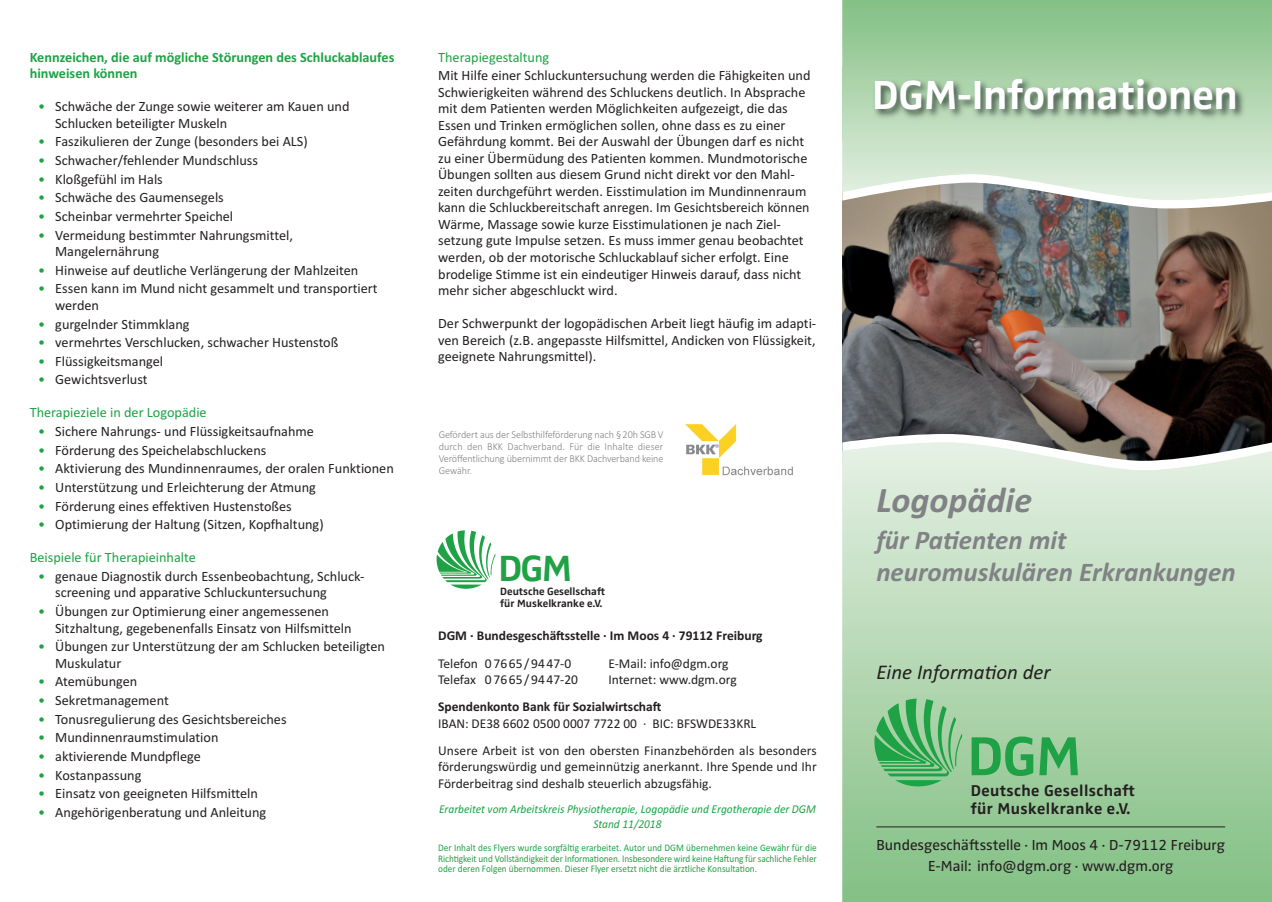
<style>
.page{position:relative;width:1272px;height:902px;background:#fff}
.page>*{position:absolute;margin:0;border:0;box-sizing:border-box;transform-origin:0 0}
.t1{font:700 56.7px "Zwo OT";color:#1fa245}
.t2{font:700 42px "Zwo OT";letter-spacing:-.005em;color:#fff}
.t3{font:700 37.8px "Zwo OT";color:#1fa245}
.t4{font:italic 700 36px "Calibri";color:#808285}
.t5{font:italic 700 27px/32.4px "Calibri";color:#808285}
.t6{font:italic 21px "Calibri";color:#231f20}
.t7{font:700 16.2px/17.5px "Zwo OT";letter-spacing:.025em;color:#231f20}
.t8{font:15px/21px "Zwo OT";color:#231f20;text-align:center}
.t9{font:14.25px/16.5px "Calibri";color:#231f20}
.t10{font:14.25px "Calibri";color:#1fa245}
.t11{font:700 14.25px/16.5px "Calibri";color:#1fa245}
.t12{font:13.5px/27px "Calibri";color:#231f20}
.t13{font:700 13.5px "Calibri";color:#231f20}
.t14{font:italic 12px/14.4px "Calibri";color:#1fa245;text-align:center;scale:.95 1}
.t15{font:700 10.8px/11.4px "Zwo OT";color:#231f20}
.t16{font:300 10.5px/12px "Calibri";letter-spacing:-.01em;color:#808285;text-align:justify}
.t17{font:10.05px/10.5px "Calibri";color:#1fa245;text-align:justify;scale:.92 1}
.s1{color:#1fa245}
</style>
<div class="page">
<img style="left:842px;top:208px;width:429px;height:226px">
<svg style="left:842px;top:200px;width:429px;height:8px"></svg>
<svg style="left:842px;top:0;width:429px;height:200px;background:#b0d3af"></svg>
<svg style="left:842px;top:434px;width:429px;height:8px"></svg>
<svg style="left:842px;top:442px;width:429px;height:459px;background:#b2d5b1"></svg>
<img style="left:842px;top:68px;width:429px;height:73px">
<img style="left:873px;top:696px;width:91px;height:93px">
<hr style="left:876px;top:826px;width:349px;height:1px;background:#231f20">
<img style="left:436px;top:530px;width:60px;height:59px">
<img style="left:685px;top:424px;width:108px;height:52px">
<p class="t11" style="left:30px;top:49px;width:366px">Kennzeichen, die auf mögliche Störungen des Schluckablaufes hinweisen können</p>
<p class="t9" style="left:55px;top:98px;width:296px;text-indent:-17px"><span class="s1">•</span> Schwäche der Zunge sowie weiterer am Kauen und<br>Schlucken beteiligter Muskeln</p>
<p class="t9" style="left:38px;top:133px;width:271px"><span class="s1">•</span> Faszikulieren der Zunge (besonders bei ALS)</p>
<p class="t9" style="left:38px;top:152px;width:221px"><span class="s1">•</span> Schwacher/fehlender Mundschluss</p>
<p class="t9" style="left:38px;top:170px;width:126px"><span class="s1">•</span> Kloßgefühl im Hals</p>
<p class="t9" style="left:38px;top:189px;width:187px"><span class="s1">•</span> Schwäche des Gaumensegels</p>
<p class="t9" style="left:38px;top:208px;width:196px"><span class="s1">•</span> Scheinbar vermehrter Speichel</p>
<p class="t9" style="left:55px;top:226px;width:239px;text-indent:-17px"><span class="s1">•</span> Vermeidung bestimmter Nahrungsmittel,<br>Mangelernährung</p>
<p class="t9" style="left:38px;top:261px;width:321px"><span class="s1">•</span> Hinweise auf deutliche Verlängerung der Mahlzeiten</p>
<p class="t9" style="left:55px;top:280px;width:324px;text-indent:-17px"><span class="s1">•</span> Essen kann im Mund nicht gesammelt und transportiert werden</p>
<p class="t9" style="left:38px;top:315px;width:153px"><span class="s1">•</span> gurgelnder Stimmklang</p>
<p class="t9" style="left:38px;top:334px;width:301px"><span class="s1">•</span> vermehrtes Verschlucken, schwacher Hustenstoß</p>
<p class="t9" style="left:38px;top:352px;width:126px"><span class="s1">•</span> Flüssigkeitsmangel</p>
<p class="t9" style="left:38px;top:371px;width:111px"><span class="s1">•</span> Gewichtsverlust</p>
<p class="t10" style="left:30px;top:404px;width:178px">Therapieziele in der Logopädie</p>
<p class="t9" style="left:38px;top:423px;width:277px"><span class="s1">•</span> Sichere Nahrungs- und Flüssigkeitsaufnahme</p>
<p class="t9" style="left:38px;top:441px;width:230px"><span class="s1">•</span> Förderung des Speichelabschluckens</p>
<p class="t9" style="left:38px;top:460px;width:357px"><span class="s1">•</span> Aktivierung des Mundinnenraumes, der oralen Funktionen</p>
<p class="t9" style="left:38px;top:479px;width:279px"><span class="s1">•</span> Unterstützung und Erleichterung der Atmung</p>
<p class="t9" style="left:38px;top:497px;width:255px"><span class="s1">•</span> Förderung eines effektiven Hustenstoßes</p>
<p class="t9" style="left:38px;top:516px;width:287px"><span class="s1">•</span> Optimierung der Haltung (Sitzen, Kopfhaltung)</p>
<p class="t10" style="left:30px;top:549px;width:168px">Beispiele für Therapieinhalte</p>
<p class="t9" style="left:55px;top:567px;width:311px;text-indent:-17px"><span class="s1">•</span> genaue Diagnostik durch Essenbeobachtung, Schluck&shy;screening und apparative Schluckuntersuchung</p>
<p class="t9" style="left:55px;top:603px;width:298px;text-indent:-17px"><span class="s1">•</span> Übungen zur Optimierung einer angemessenen<br>Sitzhaltung, gegebenenfalls Einsatz von Hilfsmitteln</p>
<p class="t9" style="left:55px;top:638px;width:331px;text-indent:-17px"><span class="s1">•</span> Übungen zur Unterstützung der am Schlucken beteiligten<br>Muskulatur</p>
<p class="t9" style="left:38px;top:673px;width:101px"><span class="s1">•</span> Atemübungen</p>
<p class="t9" style="left:38px;top:691px;width:132px"><span class="s1">•</span> Sekretmanagement</p>
<p class="t9" style="left:38px;top:710px;width:250px"><span class="s1">•</span> Tonusregulierung des Gesichtsbereiches</p>
<p class="t9" style="left:38px;top:729px;width:182px"><span class="s1">•</span> Mundinnenraumstimulation</p>
<p class="t9" style="left:38px;top:747px;width:164px"><span class="s1">•</span> aktivierende Mundpflege</p>
<p class="t9" style="left:38px;top:766px;width:105px"><span class="s1">•</span> Kostanpassung</p>
<p class="t9" style="left:38px;top:785px;width:221px"><span class="s1">•</span> Einsatz von geeigneten Hilfsmitteln</p>
<p class="t9" style="left:38px;top:803px;width:229px"><span class="s1">•</span> Angehörigenberatung und Anleitung</p>
<p class="t10" style="left:438px;top:48px;width:113px">Therapiegestaltung</p>
<p class="t9" style="left:438px;top:67px;width:374px">Mit Hilfe einer Schluckuntersuchung werden die Fähigkeiten und Schwierigkeiten während des Schluckens deutlich. In Absprache mit dem Patienten werden Möglichkeiten aufgezeigt, die das Essen und Trinken ermöglichen sollen, ohne dass es zu einer Gefährdung kommt. Bei der Auswahl der Übungen darf es nicht zu einer Übermüdung des Patienten kommen. Mundmotorische Übungen sollten aus diesem Grund nicht direkt vor den Mahl&shy;zeiten durchgeführt werden. Eisstimulation im Mundinnenraum kann die Schluckbereitschaft anregen. Im Gesichtsbereich können Wärme, Massage sowie kurze Eisstimulationen je nach Ziel&shy;setzung gute Impulse setzen. Es muss immer genau beobachtet werden, ob der motorische Schluckablauf sicher erfolgt. Eine brodelige Stimme ist ein eindeutiger Hinweis darauf, dass nicht mehr sicher abgeschluckt wird.</p>
<p class="t9" style="left:438px;top:315px;width:379px;text-align:justify">Der Schwerpunkt der logopädischen Arbeit liegt häufig im adapti&shy;ven Bereich (z.B. angepasste Hilfsmittel, Andicken von Flüssigkeit, geeignete Nahrungsmittel).</p>
<p class="t16" style="left:438px;top:428px;width:226px">Gefördert aus der Selbsthilfeförderung nach § 20h SGBV durch den BKK Dachverband. Für die Inhalte dieser Veröffentlichung übernimmt der BKK Dachverband keine Gewähr.</p>
<h3 class="t3" style="left:498px;top:554px;width:75px">DGM</h3>
<p class="t15" style="left:500px;top:587px;width:106px">Deutsche Gesellschaft für Muskelkranke e.V.</p>
<p class="t13" style="left:438px;top:628px;width:326px">DGM · Bundesgeschäftsstelle · Im Moos 4 · 79112 Freiburg</p>
<p class="t12" style="left:438px;top:649px;width:135px">Telefon 07665/9447-0</p>
<p class="t12" style="left:608px;top:649px;width:122px">E-Mail: info@dgm.org</p>
<p class="t12" style="left:438px;top:665px;width:141px">Telefax 07665/9447-20</p>
<p class="t12" style="left:608px;top:665px;width:130px">Internet: www.dgm.org</p>
<p class="t13" style="left:438px;top:698px;width:225px">Spendenkonto Bank für Sozialwirtschaft</p>
<p class="t12" style="left:438px;top:709px;width:380px">IBAN: DE38 6602 0500 0007 7722 00 · BIC: BFSWDE33KRL<br>Unsere Arbeit ist von den obersten Finanzbehörden als besonders</p>
<p class="t12" style="left:438px;top:758px;width:380px;line-height:16.5px">förderungswürdig und gemeinnützig anerkannt. Ihre Spende und Ihr<br>Förderbeitrag sind deshalb steuerlich abzugsfähig.</p>
<p class="t14" style="left:439px;top:801px;width:398px">Erarbeitet vom Arbeitskreis Physiotherapie, Logopädie und Ergotherapie der DGM<br>Stand 11/2018</p>
<p class="t17" style="left:438px;top:842px;width:413px">Der Inhalt des Flyers wurde sorgfältig erarbeitet. Autor und DGM übernehmen keine Gewähr für die Richtigkeit und Vollständigkeit der Informationen. Insbesondere wird keine Haftung für sachliche Fehler oder deren Folgen übernommen. Dieser Flyer ersetzt nicht die ärztliche Konsultation.</p>
<h2 class="t2" style="left:872px;top:80px;width:367px">DGM-Informationen</h2>
<h3 class="t4" style="left:876px;top:478px;width:157px">Logopädie</h3>
<h3 class="t5" style="left:876px;top:523px;width:361px">für Patienten mit neuromuskulären Erkrankungen</h3>
<h3 class="t6" style="left:876px;top:660px;width:176px">Eine Information der</h3>
<h1 class="t1" style="left:967px;top:735px;width:115px">DGM</h1>
<p class="t7" style="left:970px;top:783px;width:166px">Deutsche Gesellschaft für Muskelkranke e.V.</p>
<p class="t8" style="left:876px;top:835px;width:350px">Bundesgeschäftsstelle · Im Moos 4 · D-79112 Freiburg<br>E-Mail: info@dgm.org · www.dgm.org</p>
</div>
